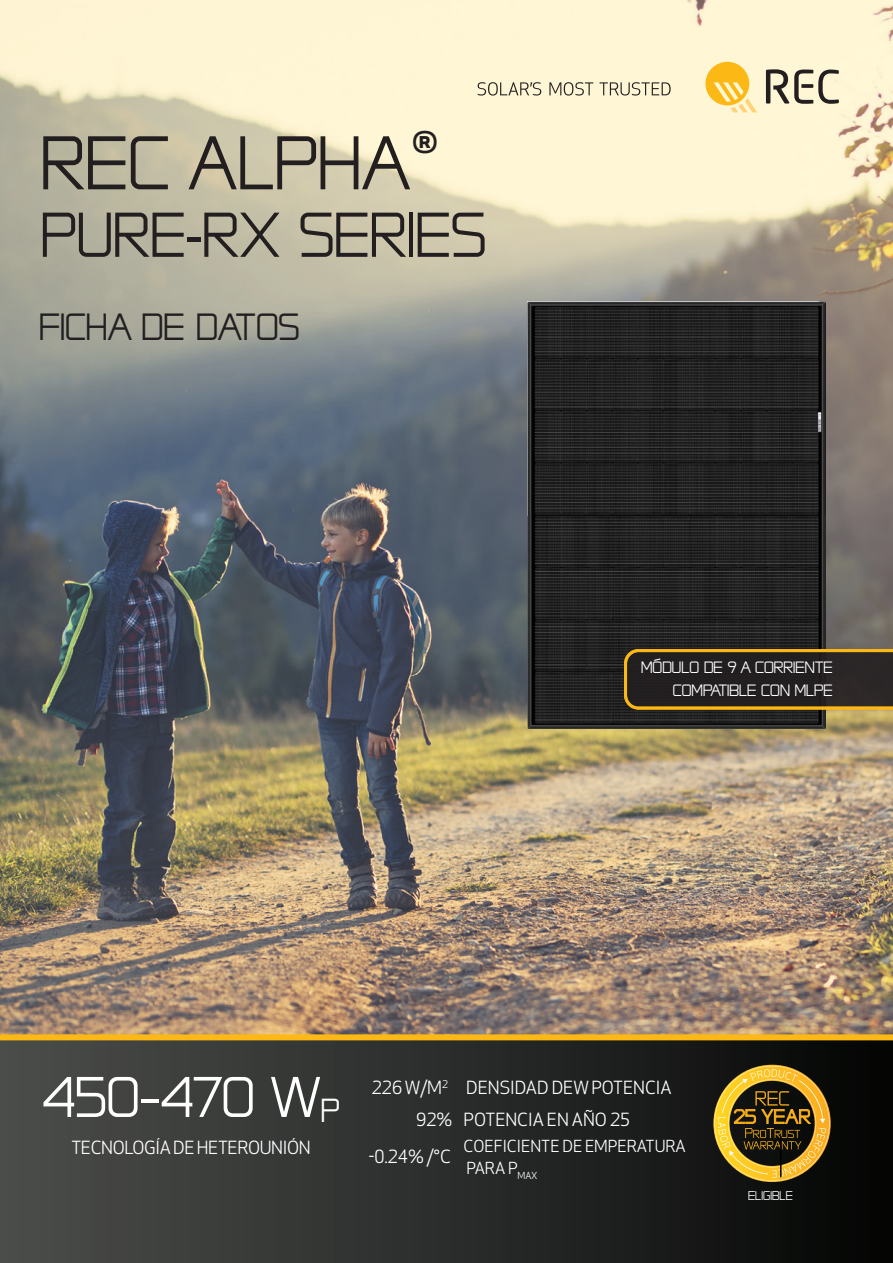
<style>
.page{position:relative;width:893px;height:1263px;background:#fff}
.page>*{position:absolute;margin:0;border:0;box-sizing:border-box;transform-origin:0 0}
.t1{font:90px "REC Tech 2011";color:#231f20}
.t2{font:75px "REC Tech 2011";color:#231f20}
.t3{font:67.95px "REC Tech 2011";letter-spacing:-.01em;color:#fff}
.t4{font:45px "REC Tech 2011";color:#231f20}
.t5{font:500 34.95px "Apex New";color:#231f20}
.t6{font:19.5px/23.4px "REC Tech 2011";color:#fff;text-align:right}
.t7{font:17.7px/32.5px "Apex New";letter-spacing:-.01em;color:#fff;text-align:center}
.t8{font:16.2px/22.2px "Apex New";color:#fff}
.t9{font:15px "REC Tech 2011";color:#fff}
.s1{font-size:39.6px}
</style>
<div class="page">
<img style="left:0;top:0;width:893px;height:1034px">
<svg style="left:705px;top:62px;width:52px;height:50px;background:#fcd672"></svg>
<svg style="left:766px;top:69px;width:73px;height:35px;background:#b0a994"></svg>
<svg style="left:478px;top:82px;width:63px;height:14px"></svg>
<svg style="left:549px;top:82px;width:44px;height:14px"></svg>
<svg style="left:599px;top:82px;width:72px;height:14px"></svg>
<img style="left:528px;top:301px;width:298px;height:428px">
<div style="left:0;top:1037px;width:893px;height:226px;background:linear-gradient(to right,#4c4f4c,#050706)"></div>
<svg style="left:713px;top:1065px;width:118px;height:117px;background:#745d20"></svg>
<div style="left:0;top:1034px;width:893px;height:6px;background:#fcb814"></div>
<svg style="left:624px;top:649px;width:269px;height:61px;background:#3d3220"></svg>
<hr style="left:780px;top:1136px;width:1px;height:41px;background:#000">
<h1 class="t1" style="left:41px;top:121px;width:372px">REC ALPHA</h1>
<h3 class="t5" style="left:411px;top:117px;width:29px">®</h3>
<h2 class="t2" style="left:41px;top:200px;width:447px">PURE-RX SERIES</h2>
<h3 class="t4" style="left:39px;top:306px;width:262px">FICHA DE DATOS</h3>
<p class="t6" style="left:641px;top:655px;width:193px">MÓDULO DE 9 A CORRIENTE<br>COMPATIBLE CON MLPE</p>
<h3 class="t3" style="left:42px;top:1065px;width:299px">450–470 W<span class="s1">P</span></h3>
<p class="t7" style="left:71px;top:1131px;width:241px">TECNOLOGÍA DE HETEROUNIÓN</p>
<p class="t7" style="left:372px;top:1071px;width:301px">226 W/M<sup>2</sup> DENSIDAD DEW POTENCIA<br>92% POTENCIA EN AÑO 25</p>
<p class="t7" style="left:369px;top:1140px;width:84px">-0.24% /°C</p>
<p class="t8" style="left:464px;top:1135px;width:224px">COEFICIENTE DE EMPERATURA<br>PARA P<sub>MAX</sub></p>
<p class="t9" style="left:748px;top:1188px;width:46px">ELIGIBLE</p>
</div>
